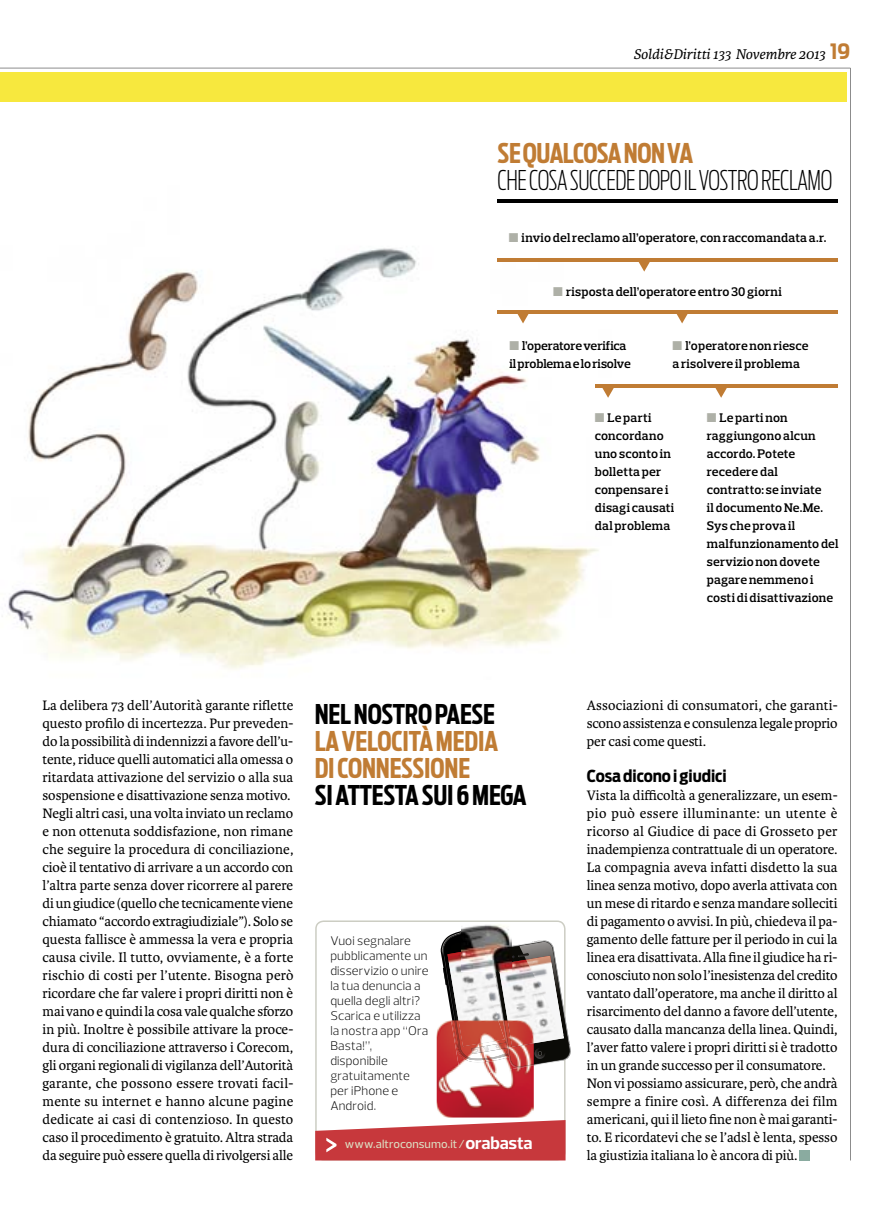
<style>
.page{position:relative;width:893px;height:1212px;background:#fff}
.page>*{position:absolute;margin:0;border:0;box-sizing:border-box;transform-origin:0 0}
.t1{font:200 27px "Antenna Extra Cond";letter-spacing:-.015em;color:#000}
.t2{font:700 27px "Antenna Extra Cond";letter-spacing:-.005em;color:#000}
.t3{font:700 27px/27px "Antenna Extra Cond";letter-spacing:-.005em;color:#c07c34}
.t4{font:700 27px "Antenna Extra Cond";letter-spacing:-.025em;color:#c07c34}
.t5{font:700 16.5px "Antenna Cond";letter-spacing:-.005em;color:#000}
.t6{font:italic 15px "Karmina";letter-spacing:-.005em;color:#000}
.t7{font:14.55px/18px "Karmina";letter-spacing:-.005em;color:#000}
.t8{font:600 12.75px/18px "Prelo Slab";letter-spacing:.01em;color:#000}
.t9{font:300 12.75px/15px "Prelo";letter-spacing:.01em;color:#000}
.t10{font:600 12.75px/18px "Prelo Slab";letter-spacing:-.01em;color:#000}
.t11{font:500 11.85px "Prelo";letter-spacing:.01em;color:#dcddc1}
.s1{font-family:"Antenna Cond";font-weight:700;font-style:normal;font-size:21px;color:#c07c34}
.s2{color:#aeb0a7}
.s3{font-weight:700;font-size:17.85px;color:#fff}
</style>
<div class="page">
<div style="left:0;top:72px;width:846px;height:30px;background:#f7e83e"></div>
<img style="left:2px;top:199px;width:633px;height:470px">
<hr style="left:497px;top:258px;width:341px;height:3px;background:#c07c34">
<hr style="left:497px;top:200px;width:341px;height:3px;background:#000">
<svg style="left:638px;top:261px;width:12px;height:11px"></svg>
<hr style="left:497px;top:310px;width:341px;height:3px;background:#c07c34">
<svg style="left:676px;top:313px;width:12px;height:10px"></svg>
<svg style="left:517px;top:313px;width:12px;height:10px"></svg>
<hr style="left:595px;top:384px;width:243px;height:3px;background:#c07c34">
<svg style="left:715px;top:387px;width:12px;height:11px"></svg>
<svg style="left:602px;top:387px;width:12px;height:11px"></svg>
<div style="left:800px;top:1150px;width:10px;height:10px;background:#8aaba0"></div>
<svg style="left:315px;top:920px;width:251px;height:200px"></svg>
<svg style="left:315px;top:1120px;width:251px;height:40px;background:#ce5457"></svg>
<img style="left:437px;top:1077px;width:97px;height:40px">
<svg style="left:437px;top:924px;width:134px;height:153px"></svg>
<img style="left:462px;top:923px;width:50px;height:49px">
<p class="t6" style="left:634px;top:46px;width:218px">Soldi&amp;Diritti 133 Novembre 2013 <span class="s1">19</span></p>
<h1 class="t4" style="left:497px;top:137px;width:197px">SE QUALCOSA NON VA</h1>
<h1 class="t1" style="left:497px;top:164px;width:336px">CHE COSA SUCCEDE DOPO IL VOSTRO RECLAMO</h1>
<p class="t8" style="left:509px;top:229px;width:319px"><span class="s2">■</span> invio del reclamo all’operatore, con raccomandata a.r.</p>
<p class="t8" style="left:553px;top:283px;width:230px"><span class="s2">■</span> risposta dell’operatore entro 30 giorni</p>
<p class="t10" style="left:509px;top:337px;width:123px"><span class="s2">■</span> l’operatore verifica il problema e lo risolve</p>
<p class="t8" style="left:673px;top:337px;width:138px"><span class="s2">■</span> l’operatore non riesce a risolvere il problema</p>
<p class="t8" style="left:595px;top:409px;width:81px"><span class="s2">■</span> Le parti concordano uno sconto in bolletta per conpensare i disagi causati dal problema</p>
<p class="t8" style="left:707px;top:409px;width:133px"><span class="s2">■</span> Le parti non raggiungono alcun accordo. Potete recedere dal<br>contratto: se inviate<br>il documento Ne.Me.<br>Sys che prova il malfunzionamento del servizio non dovete pagare nemmeno i costi di disattivazione</p>
<p class="t7" style="left:43px;top:697px;width:253px">La delibera 73 dell’Autorità garante riflette questo profilo di incertezza. Pur preveden&shy;do la possibilità di indennizzi a favore dell’u&shy;tente, riduce quelli automatici alla omessa o ritardata attivazione del servizio o alla sua sospensione e disattivazione senza motivo.<br>Negli altri casi, una volta inviato un reclamo e non ottenuta soddisfazione, non rimane che seguire la procedura di conciliazione, cioè il tentativo di arrivare a un accordo con l’altra parte senza dover ricorrere al parere di un giudice (quello che tecnicamente viene chiamato “accordo extragiudiziale”). Solo se questa fallisce è ammessa la vera e propria causa civile. Il tutto, ovviamente, è a forte rischio di costi per l’utente. Bisogna però ricordare che far valere i propri diritti non è mai vano e quindi la cosa vale qualche sforzo in più. Inoltre è possibile attivare la proce&shy;dura di conciliazione attraverso i Corecom, gli organi regionali di vigilanza dell’Autorità garante, che possono essere trovati facil&shy;mente su internet e hanno alcune pagine dedicate ai casi di contenzioso. In questo caso il procedimento è gratuito. Altra strada da seguire può essere quella di rivolgersi alle</p>
<p class="t7" style="left:587px;top:697px;width:252px;text-align:justify">Associazioni di consumatori, che garanti&shy;scono assistenza e consulenza legale proprio per casi come questi.</p>
<h1 class="t2" style="left:315px;top:698px;width:182px">NEL NOSTRO PAESE</h1>
<h1 class="t3" style="left:315px;top:727px;width:185px">LA VELOCITÀ MEDIA<br>DI CONNESSIONE</h1>
<h1 class="t2" style="left:315px;top:779px;width:213px">SI ATTESTA SUI 6 MEGA</h1>
<p class="t5" style="left:587px;top:766px;width:141px">Cosa dicono i giudici</p>
<p class="t7" style="left:587px;top:787px;width:252px">Vista la difficoltà a generalizzare, un esem&shy;pio può essere illuminante: un utente è ricorso al Giudice di pace di Grosseto per inadempienza contrattuale di un operatore.<br>La compagnia aveva infatti disdetto la sua linea senza motivo, dopo averla attivata con un mese di ritardo e senza mandare solleciti di pagamento o avvisi. In più, chiedeva il pa&shy;gamento delle fatture per il periodo in cui la linea era disattivata. Alla fine il giudice ha ri&shy;conosciuto non solo l’inesistenza del credito vantato dall’operatore, ma anche il diritto al risarcimento del danno a favore dell’utente, causato dalla mancanza della linea. Quindi, l’aver fatto valere i propri diritti si è tradotto in un grande successo per il consumatore.<br>Non vi possiamo assicurare, però, che andrà sempre a finire così. A differenza dei film americani, qui il lieto fine non è mai garanti&shy;to. E ricordatevi che se l’adsl è lenta, spesso la giustizia italiana lo è ancora di più.</p>
<p class="t9" style="left:330px;top:933px;width:100px">Vuoi segnalare pubblicamente un disservizio o unire la tua denuncia a quella degli altri?<br>Scarica e utilizza la nostra app “Ora<br>Basta!”, disponibile gratuitamente per iPhone e<br>Android.</p>
<p class="t11" style="left:345px;top:1137px;width:189px">www.altroconsumo.it/<span class="s3">orabasta</span></p>
</div>
